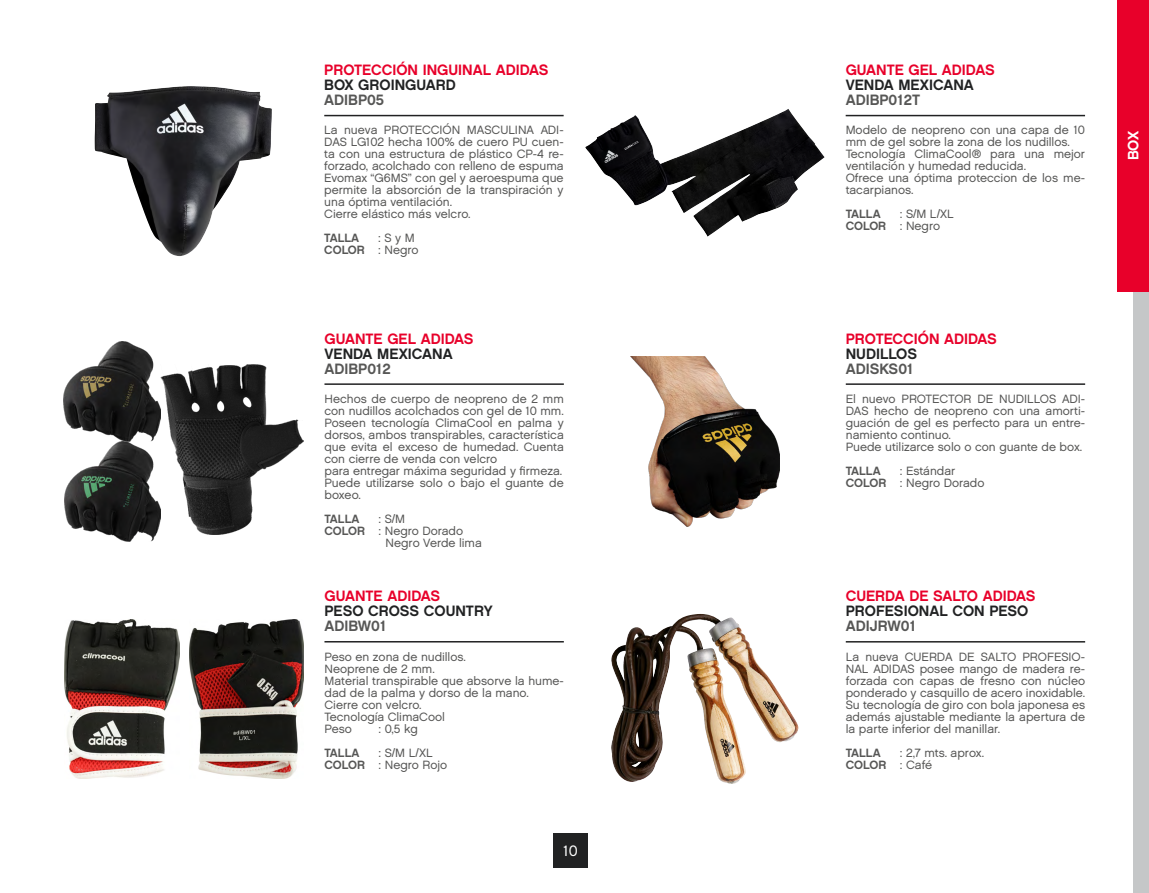
<style>
.page{position:relative;width:1149px;height:893px;background:#fff}
.page>*{position:absolute;margin:0;border:0;box-sizing:border-box;transform-origin:0 0}
.t1{font:15px "Chalet New York Nineteen Sixty";color:#e8002a}
.t2{font:15px "Chalet New York Nineteen Sixty";color:#212223}
.t3{font:15px "Chalet New York Nineteen Sixty";color:#575756}
.t4{font:15px "Chalet New York Nineteen Sixty";color:#fff}
.t5{font:15px "Chalet London Nineteen Sixty";color:#fff}
.t6{font:12px/12px "Chalet London Nineteen Sixty";color:#575756}
.t7{font:12px "Chalet New York Nineteen Sixty";color:#575756}
.s1{font-family:"Chalet New York Nineteen Sixty"}
.s2{font-family:"Chalet London Nineteen Sixty"}
</style>
<div class="page">
<div style="left:1132px;top:0;width:16px;height:893px;background:#c5c7c8"></div>
<div style="left:553px;top:833px;width:34px;height:34px;background:#212223"></div>
<hr style="left:324px;top:115px;width:239px;height:1px;background:#212223">
<img style="left:95px;top:86px;width:177px;height:170px">
<hr style="left:845px;top:115px;width:239px;height:1px;background:#212223">
<hr style="left:324px;top:383px;width:239px;height:2px;background:#212223">
<hr style="left:324px;top:641px;width:239px;height:1px;background:#212223">
<img style="left:585px;top:109px;width:239px;height:128px">
<img style="left:64px;top:341px;width:97px;height:201px">
<img style="left:161px;top:364px;width:142px;height:170px">
<div style="left:1116px;top:0;width:32px;height:291px;background:#e8002a"></div>
<hr style="left:845px;top:383px;width:239px;height:2px;background:#212223">
<img style="left:630px;top:356px;width:149px;height:170px">
<hr style="left:845px;top:641px;width:239px;height:2px;background:#212223">
<img style="left:611px;top:615px;width:135px;height:169px">
<img style="left:65px;top:620px;width:115px;height:158px">
<img style="left:190px;top:620px;width:113px;height:158px">
<p class="t1" style="left:324px;top:61px;width:226px">PROTECCIÓN INGUINAL ADIDAS</p>
<p class="t2" style="left:324px;top:76px;width:133px">BOX GROINGUARD</p>
<p class="t3" style="left:324px;top:91px;width:61px">ADIBP05</p>
<p class="t6" style="left:324px;top:124px;width:241px">La nueva PROTECCIÓN MASCULINA ADI-DAS LG102 hecha 100% de cuero PU cuen&shy;ta con una estructura de plástico CP-4 re&shy;forzado, acolchado con relleno de espuma Evomax “G6MS” con gel y aeroespuma que permite la absorción de la transpiración y una óptima ventilación.<br>Cierre elástico más velcro.</p>
<p class="t7" style="left:324px;top:231px;width:37px">TALLA</p>
<p class="t6" style="left:324px;top:232px;width:96px;text-indent:54px">: S y M<br><span class="s1">COLOR</span> : Negro</p>
<p class="t1" style="left:324px;top:329px;width:150px">GUANTE GEL ADIDAS</p>
<p class="t2" style="left:324px;top:344px;width:130px">VENDA MEXICANA</p>
<p class="t3" style="left:324px;top:359px;width:68px">ADIBP012</p>
<p class="t6" style="left:324px;top:393px;width:241px">Hechos de cuerpo de neopreno de 2 mm con nudillos acolchados con gel de 10 mm.<br>Poseen tecnología ClimaCool en palma y dorsos, ambos transpirables, característica que evita el exceso de humedad. Cuenta con cierre de venda con velcro<br>para entregar máxima seguridad y firmeza.<br>Puede utilizarse solo o bajo el guante de boxeo.</p>
<p class="t7" style="left:324px;top:512px;width:37px">TALLA</p>
<p class="t6" style="left:378px;top:513px;width:28px">: S/M</p>
<p class="t6" style="left:324px;top:525px;width:140px"><span class="s1">COLOR</span> : Negro Dorado</p>
<p class="t6" style="left:385px;top:537px;width:98px">Negro Verde lima</p>
<p class="t1" style="left:324px;top:587px;width:117px">GUANTE ADIDAS</p>
<p class="t2" style="left:324px;top:602px;width:170px">PESO CROSS COUNTRY</p>
<p class="t3" style="left:324px;top:617px;width:63px">ADIBW01</p>
<p class="t6" style="left:324px;top:650px;width:241px">Peso en zona de nudillos.<br>Neoprene de 2 mm.<br>Material transpirable que absorve la hume&shy;dad de la palma y dorso de la mano.<br>Cierre con velcro.<br>Tecnología ClimaCool<br>Peso</p>
<p class="t6" style="left:378px;top:722px;width:41px">: 0,5 kg</p>
<p class="t6" style="left:324px;top:746px;width:124px;text-indent:54px">: S/M L/XL<br><span class="s1">COLOR</span> : Negro Rojo</p>
<p class="t7" style="left:324px;top:745px;width:37px">TALLA</p>
<p class="t5" style="left:563px;top:842px;width:16px">10</p>
<p class="t1" style="left:845px;top:61px;width:150px">GUANTE GEL ADIDAS</p>
<p class="t2" style="left:845px;top:76px;width:130px">VENDA MEXICANA</p>
<p class="t3" style="left:845px;top:91px;width:76px">ADIBP012T</p>
<p class="t6" style="left:845px;top:124px;width:241px">Modelo de neopreno con una capa de 10 mm de gel sobre la zona de los nudillos.<br>Tecnología ClimaCool® para una mejor ventilación y humedad reducida.<br>Ofrece una óptima proteccion de los me&shy;tacarpianos.</p>
<p class="t7" style="left:845px;top:207px;width:37px">TALLA</p>
<p class="t6" style="left:845px;top:208px;width:110px;text-indent:54px">: S/M L/XL<br><span class="s1">COLOR</span> : Negro</p>
<p class="t1" style="left:845px;top:329px;width:153px">PROTECCIÓN ADIDAS</p>
<p class="t2" style="left:845px;top:344px;width:73px">NUDILLOS</p>
<p class="t3" style="left:845px;top:359px;width:69px">ADISKS01</p>
<p class="t6" style="left:845px;top:393px;width:241px">El nuevo PROTECTOR DE NUDILLOS ADI-DAS hecho de neopreno con una amorti&shy;guación de gel es perfecto para un entre&shy;namiento continuo.<br>Puede utilizarce solo o con guante de box.</p>
<p class="t7" style="left:845px;top:464px;width:37px">TALLA</p>
<p class="t6" style="left:845px;top:465px;width:140px;text-indent:54px">: Estándar<br><span class="s1">COLOR</span> : Negro Dorado</p>
<p class="t1" style="left:845px;top:587px;width:191px">CUERDA DE SALTO ADIDAS</p>
<p class="t2" style="left:845px;top:602px;width:184px">PROFESIONAL CON PESO</p>
<p class="t3" style="left:845px;top:617px;width:72px">ADIJRW01</p>
<p class="t6" style="left:845px;top:650px;width:241px;text-align:justify">La nueva CUERDA DE SALTO PROFESIO-NAL ADIDAS posee mango de madera re&shy;forzada con capas de fresno con núcleo ponderado y casquillo de acero inoxidable.<br>Su tecnología de giro con bola japonesa es además ajustable mediante la apertura de la parte inferior del manillar.</p>
<p class="t7" style="left:845px;top:745px;width:37px">TALLA</p>
<p class="t6" style="left:899px;top:746px;width:86px">: 2,7 mts. aprox.</p>
<p class="t7" style="left:845px;top:757px;width:88px">COLOR <span class="s2">: Café</span></p>
<p class="t4" style="left:1123px;top:160px;width:31px;rotate:-90deg">BOX</p>
</div>
